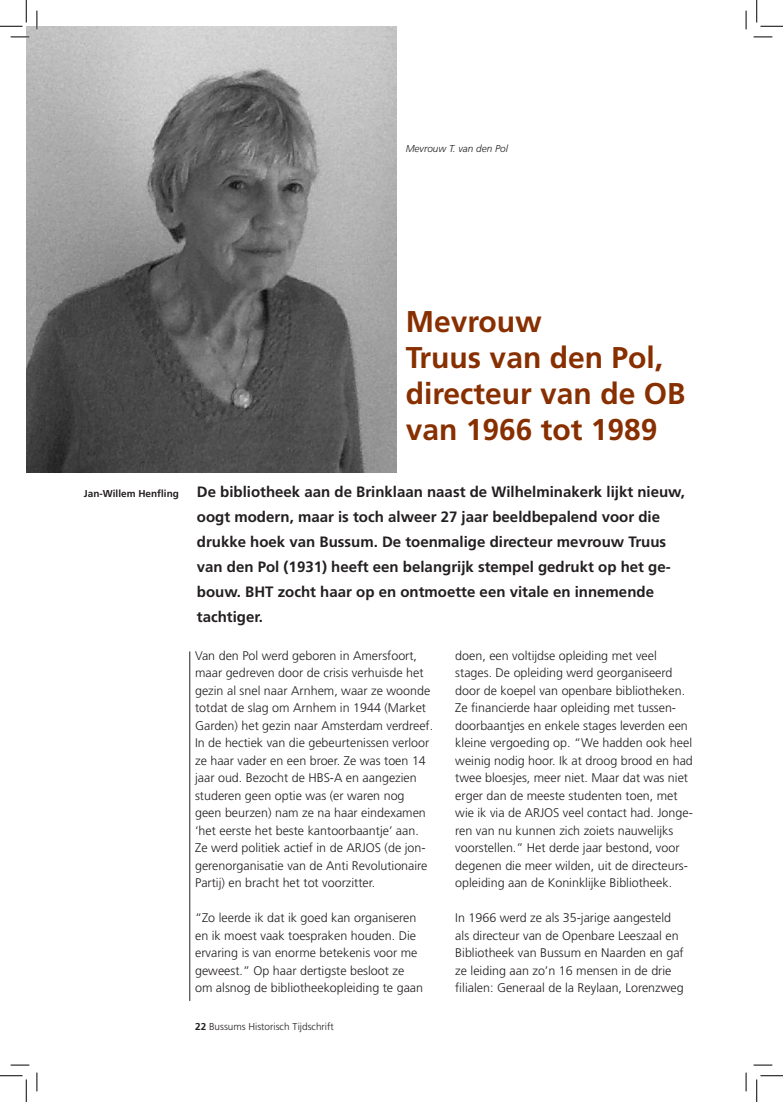
<style>
.page{position:relative;width:783px;height:1102px;background:#fff}
.page>*{position:absolute;margin:0;border:0;box-sizing:border-box;transform-origin:0 0}
.t1{font:700 30px/36px "Frutiger";color:#882f01}
.t2{font:700 15px/25px "Frutiger";color:#231f20}
.t3{font:300 12.5px/17.5px "Frutiger";color:#231f20}
.t4{font:300 10px "Frutiger";color:#231f20}
.t5{font:700 10px "Frutiger";color:#231f20}
.t6{font:italic 300 10px "Frutiger";color:#231f20}
.s1{font-weight:700}
</style>
<div class="page">
<hr style="left:189px;top:651px;width:1px;height:349px;background:#231f20">
<img style="left:26px;top:26px;width:370px;height:446px">
<svg style="left:11px;top:36px;width:18px;height:2px"></svg>
<svg style="left:753px;top:36px;width:19px;height:2px"></svg>
<svg style="left:11px;top:1064px;width:18px;height:1px"></svg>
<svg style="left:753px;top:1064px;width:19px;height:1px"></svg>
<svg style="left:36px;top:11px;width:2px;height:18px"></svg>
<svg style="left:36px;top:1072px;width:2px;height:19px"></svg>
<svg style="left:745px;top:11px;width:1px;height:18px"></svg>
<svg style="left:745px;top:1072px;width:1px;height:19px"></svg>
<svg style="left:0;top:0;width:27px;height:27px"></svg>
<svg style="left:0;top:1075px;width:27px;height:26px"></svg>
<svg style="left:756px;top:0;width:26px;height:27px"></svg>
<svg style="left:756px;top:1075px;width:26px;height:26px"></svg>
<p class="t6" style="left:405px;top:143px;width:104px">Mevrouw T. van den Pol</p>
<h1 class="t1" style="left:405px;top:304px;width:281px">Mevrouw<br>Truus van den Pol, directeur van de OB van 1966 tot 1989</h1>
<p class="t5" style="left:84px;top:487px;width:97px">Jan-Willem Henfling</p>
<p class="t2" style="left:197px;top:479px;width:489px">De bibliotheek aan de Brinklaan naast de Wilhelminakerk lijkt nieuw, oogt modern, maar is toch alweer 27 jaar beeldbepalend voor die drukke hoek van Bussum. De toenmalige directeur mevrouw Truus van den Pol (1931) heeft een belangrijk stempel gedrukt op het ge&shy;bouw. BHT zocht haar op en ontmoette een vitale en innemende tachtiger.</p>
<p class="t3" style="left:195px;top:646px;width:240px">Van den Pol werd geboren in Amersfoort, maar gedreven door de crisis verhuisde het gezin al snel naar Arnhem, waar ze woonde totdat de slag om Arnhem in 1944 (Market Garden) het gezin naar Amsterdam verdreef.<br>In de hectiek van die gebeurtenissen verloor ze haar vader en een broer. Ze was toen 14 jaar oud. Bezocht de HBS-A en aangezien studeren geen optie was (er waren nog geen beurzen) nam ze na haar eindexamen ‘het eerste het beste kantoorbaantje’ aan.<br>Ze werd politiek actief in de ARJOS (de jon&shy;gerenorganisatie van de Anti Revolutionaire Partij) en bracht het tot voorzitter.</p>
<p class="t3" style="left:195px;top:909px;width:229px">“Zo leerde ik dat ik goed kan organiseren en ik moest vaak toespraken houden. Die ervaring is van enorme betekenis voor me geweest.” Op haar dertigste besloot ze om alsnog de bibliotheekopleiding te gaan</p>
<p class="t4" style="left:195px;top:1021px;width:140px"><span class="s1">22</span> Bussums Historisch Tijdschrift</p>
<p class="t3" style="left:455px;top:646px;width:239px">doen, een voltijdse opleiding met veel stages. De opleiding werd georganiseerd door de koepel van openbare bibliotheken.<br>Ze financierde haar opleiding met tussen&shy;doorbaantjes en enkele stages leverden een kleine vergoeding op. “We hadden ook heel weinig nodig hoor. Ik at droog brood en had twee bloesjes, meer niet. Maar dat was niet erger dan de meeste studenten toen, met wie ik via de ARJOS veel contact had. Jonge&shy;ren van nu kunnen zich zoiets nauwelijks voorstellen.” Het derde jaar bestond, voor degenen die meer wilden, uit de directeurs&shy;opleiding aan de Koninklijke Bibliotheek.</p>
<p class="t3" style="left:455px;top:909px;width:230px">In 1966 werd ze als 35-jarige aangesteld als directeur van de Openbare Leeszaal en Bibliotheek van Bussum en Naarden en gaf ze leiding aan zo’n 16 mensen in de drie filialen: Generaal de la Reylaan, Lorenzweg</p>
</div>
